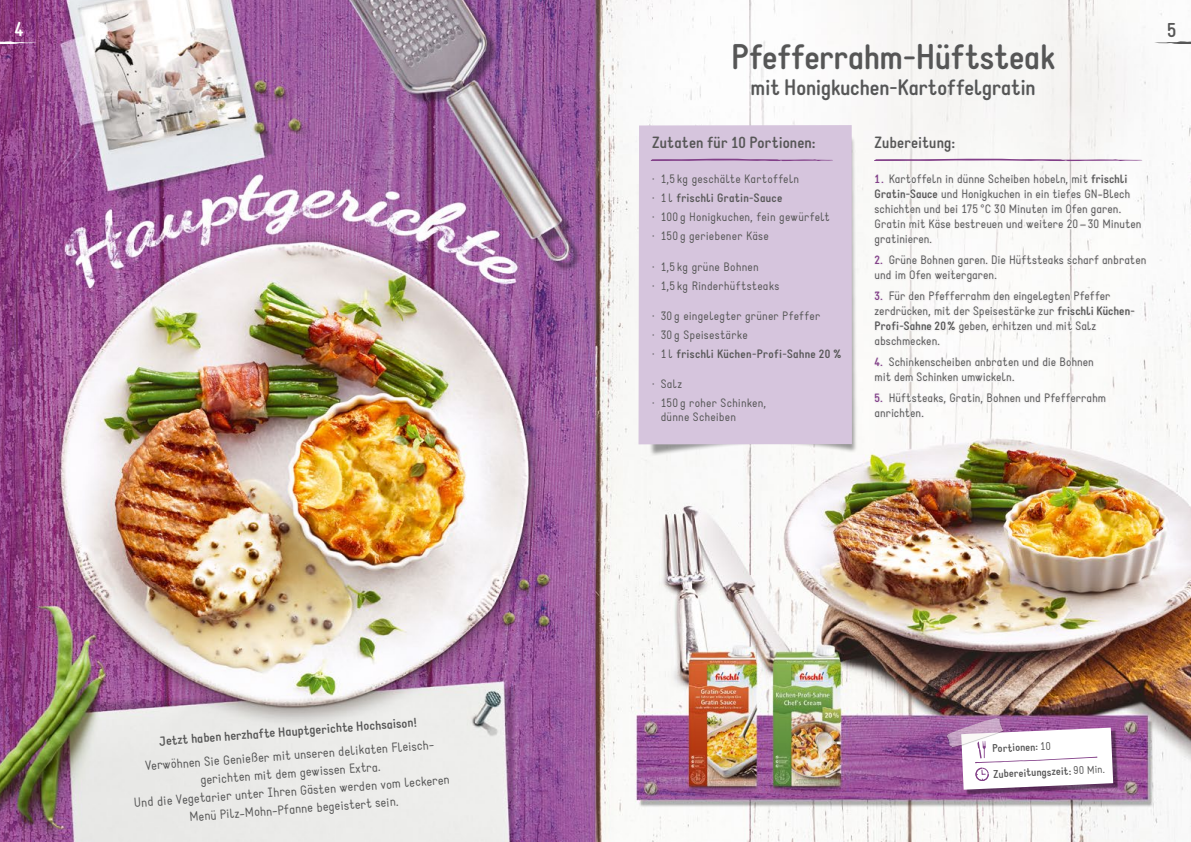
<style>
.page{position:relative;width:1191px;height:842px;background:#fff}
.page>*{position:absolute;margin:0;border:0;box-sizing:border-box;transform-origin:0 0}
.t1{font:700 35px "Static";letter-spacing:-.015em;color:#565656}
.t2{font:700 22px "Static";letter-spacing:-.015em;color:#565656}
.t3{font:700 20px "Static";color:#fff}
.t4{font:700 20px "Static";color:#565656}
.t5{font:700 16px "Static";color:#565656}
.t6{font:13px/18px "Static";color:#565656;text-align:center}
.t7{font:700 13px "Static";color:#565656}
.t8{font:12px/15px "Static";letter-spacing:.005em;color:#565656}
.t9{font:700 11px "Static";color:#565656}
.s1{font-weight:700;color:#823f88}
.s2{font-weight:700}
.s3{font-weight:400}
</style>
<div class="page">
<img style="left:0;top:0;width:1191px;height:842px">
<svg style="left:1154px;top:41px;width:37px;height:4px"></svg>
<svg style="left:0;top:41px;width:37px;height:4px"></svg>
<div style="left:733px;top:43px;width:321px;height:27px;background:#f6f6f5"></div>
<svg style="left:751px;top:79px;width:28px;height:16px"></svg>
<div style="left:785px;top:79px;width:250px;height:21px;background:#f6f5f5"></div>
<svg style="left:872px;top:135px;width:275px;height:300px"></svg>
<div style="left:963px;top:730px;width:154px;height:64px;background:#000;opacity:.4"></div>
<svg style="left:946px;top:718px;width:167px;height:72px"></svg>
<div style="left:643px;top:133px;width:215px;height:323px;background:#000;opacity:.4"></div>
<div style="left:638px;top:125px;width:214px;height:319px;background:#d6c5dd"></div>
<svg style="left:650px;top:159px;width:183px;height:2px"></svg>
<h3 class="t3" style="left:14px;top:17px;width:11px">4</h3>
<h3 class="t4" style="left:1167px;top:18px;width:11px">5</h3>
<h1 class="t1" style="left:731px;top:36px;width:326px">Pfefferrahm-Hüftsteak</h1>
<h2 class="t2" style="left:750px;top:74px;width:287px">mit Honigkuchen-Kartoffelgratin</h2>
<h3 class="t5" style="left:874px;top:133px;width:82px">Zubereitung:</h3>
<p class="t8" style="left:874px;top:172px;width:268px"><span class="s1">1.</span> Kartoffeln in dünne Scheiben hobeln, mit <span class="s2">frischli Gratin-Sauce</span> und Honigkuchen in ein tiefes GN-Blech schichten und bei 175 °C 30 Minuten im Ofen garen.<br>Gratin mit Käse bestreuen und weitere 20–30 Minuten gratinieren.</p>
<p class="t8" style="left:874px;top:253px;width:273px"><span class="s1">2.</span> Grüne Bohnen garen. Die Hüftsteaks scharf anbraten und im Ofen weitergaren.</p>
<p class="t8" style="left:874px;top:289px;width:262px"><span class="s1">3.</span> Für den Pfefferrahm den eingelegten Pfeffer zerdrücken, mit der Speisestärke zur <span class="s2">frischli Küchen-Profi-Sahne 20%</span> geben, erhitzen und mit Salz abschmecken.</p>
<p class="t8" style="left:874px;top:355px;width:221px"><span class="s1">4.</span> Schinkenscheiben anbraten und die Bohnen mit dem Schinken umwickeln.</p>
<p class="t8" style="left:874px;top:391px;width:233px"><span class="s1">5.</span> Hüftsteaks, Gratin, Bohnen und Pfefferrahm anrichten.</p>
<h3 class="t5" style="left:652px;top:133px;width:165px">Zutaten für 10 Portionen:</h3>
<p class="t8" style="left:652px;top:170px;width:179px;line-height:19px">· 1,5 kg geschälte Kartoffeln<br>· 1 l <span class="s2">frischli Gratin-Sauce<br></span>· 100 g Honigkuchen, fein gewürfelt · 150 g geriebener Käse</p>
<p class="t8" style="left:652px;top:257px;width:129px;line-height:19px">· 1,5 kg grüne Bohnen<br>· 1,5 kg Rinderhüftsteaks</p>
<p class="t8" style="left:652px;top:307px;width:191px;line-height:19px">· 30 g eingelegter grüner Pfeffer<br>· 30 g Speisestärke<br>· 1 l <span class="s2">frischli Küchen-Profi-Sahne 20 %</span></p>
<p class="t8" style="left:652px;top:375px;width:116px;line-height:19px">· Salz<br>· 150 g roher Schinken,</p>
<p class="t8" style="left:660px;top:410px;width:77px">dünne Scheiben</p>
<p class="t7" style="left:159px;top:733px;width:260px;rotate:-4deg">Jetzt haben herzhafte Hauptgerichte Hochsaison!</p>
<p class="t6" style="left:131px;top:757px;width:318px;rotate:-4deg">Verwöhnen Sie Genießer mit unseren delikaten Fleisch&shy;gerichten mit dem gewissen Extra.<br>Und die Vegetarier unter Ihren Gästen werden vom leckeren Menü Pilz-Mohn-Pfanne begeistert sein.</p>
<p class="t9" style="left:992px;top:742px;width:60px;rotate:-2deg">Portionen: <span class="s3">10</span></p>
<p class="t9" style="left:993px;top:767px;width:113px;rotate:-2deg">Zubereitungszeit: <span class="s3">90 Min.</span></p>
</div>
